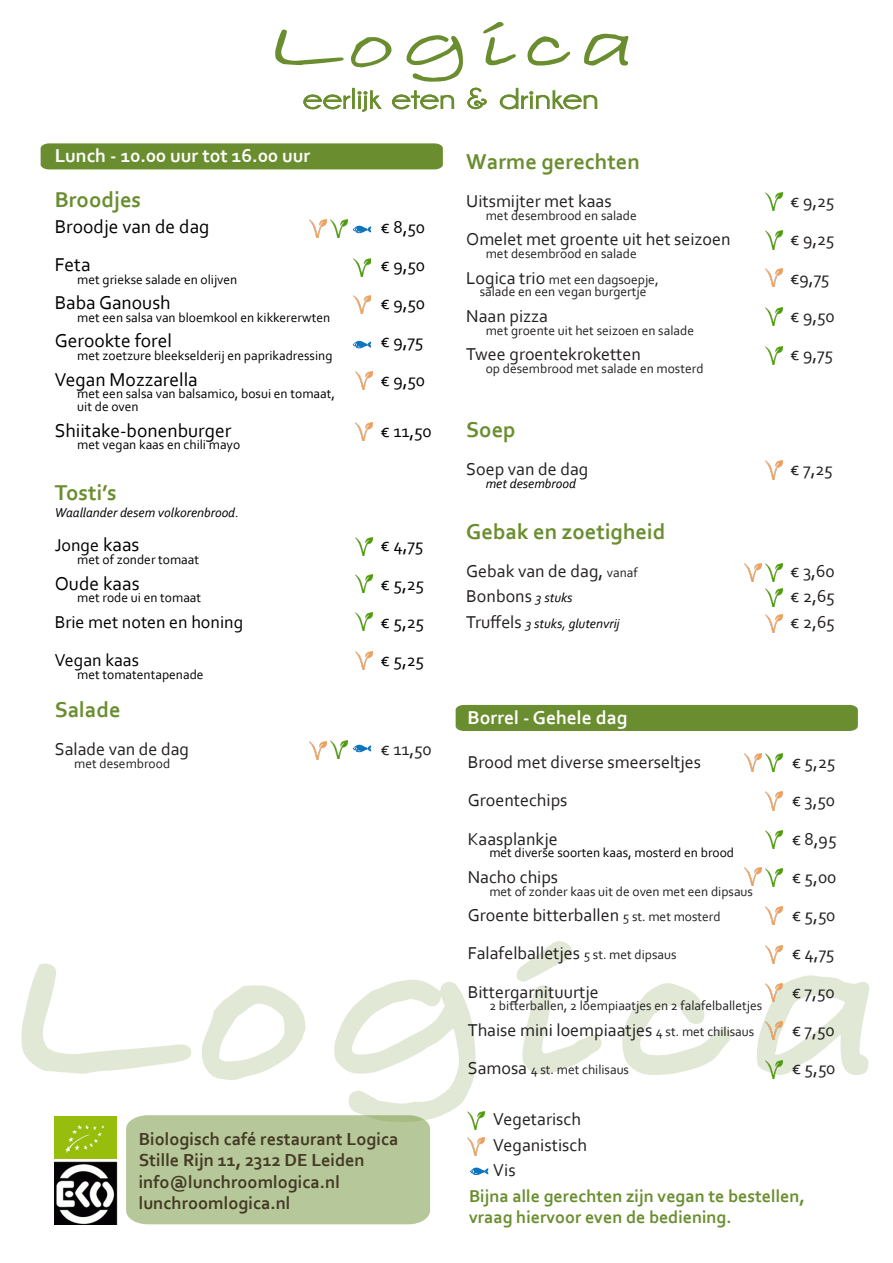
<style>
.page{position:relative;width:893px;height:1263px;background:#fff}
.page>*{position:absolute;margin:0;border:0;box-sizing:border-box;transform-origin:0 0}
.t1{font:700 22.5px "Corbel";color:#6a8e2f}
.t2{font:19.5px "Corbel";color:#000}
.t3{font:700 19.5px "Corbel";color:#fff}
.t4{font:700 18.3px "Corbel";color:#443a25}
.t5{font:18px "Corbel";color:#231f20}
.t6{font:18px "Corbel";color:#000}
.t7{font:700 18px "Corbel";color:#6a8e2f}
.t8{font:13.5px "Corbel";color:#231f20}
.t9{font:13.5px "Corbel";color:#000}
.t10{font:italic 13.5px "Corbel";color:#000}
.s1{font-size:19.5px}
.s2{font-size:18px}
.s3{font-size:13.5px}
.s4{font-style:italic;font-size:13.5px;color:#000}
.s5{font-style:normal;font-size:18px;color:#231f20}
</style>
<div class="page">
<svg style="left:516px;top:941px;width:86px;height:134px"></svg>
<svg style="left:757px;top:975px;width:113px;height:104px"></svg>
<svg style="left:622px;top:983px;width:109px;height:92px"></svg>
<div style="left:456px;top:705px;width:402px;height:26px;background:#6a8e2f"></div>
<div style="left:41px;top:143px;width:402px;height:26px;background:#6a8e2f"></div>
<svg style="left:275px;top:21px;width:354px;height:91px"></svg>
<img style="left:765px;top:192px;width:17px;height:18px">
<img style="left:765px;top:231px;width:17px;height:18px">
<img style="left:765px;top:269px;width:17px;height:18px">
<img style="left:765px;top:307px;width:17px;height:19px">
<img style="left:765px;top:346px;width:17px;height:18px">
<img style="left:355px;top:372px;width:17px;height:18px">
<img style="left:355px;top:423px;width:17px;height:18px">
<img style="left:355px;top:537px;width:17px;height:18px">
<img style="left:355px;top:575px;width:17px;height:18px">
<img style="left:355px;top:612px;width:17px;height:18px">
<img style="left:765px;top:589px;width:17px;height:18px">
<img style="left:765px;top:614px;width:17px;height:18px">
<img style="left:765px;top:792px;width:17px;height:18px">
<img style="left:765px;top:754px;width:17px;height:18px">
<img style="left:765px;top:830px;width:17px;height:18px">
<img style="left:765px;top:868px;width:17px;height:18px">
<img style="left:765px;top:1060px;width:17px;height:18px">
<img style="left:765px;top:945px;width:17px;height:18px">
<img style="left:765px;top:983px;width:17px;height:18px">
<img style="left:765px;top:1021px;width:17px;height:18px">
<img style="left:744px;top:754px;width:17px;height:18px">
<img style="left:765px;top:461px;width:17px;height:18px">
<img style="left:744px;top:867px;width:17px;height:18px">
<img style="left:765px;top:907px;width:17px;height:18px">
<svg style="left:21px;top:963px;width:468px;height:261px"></svg>
<img style="left:354px;top:258px;width:17px;height:18px">
<svg style="left:353px;top:226px;width:18px;height:7px"></svg>
<svg style="left:353px;top:341px;width:18px;height:7px"></svg>
<img style="left:331px;top:220px;width:17px;height:18px">
<img style="left:309px;top:220px;width:17px;height:18px">
<img style="left:355px;top:651px;width:17px;height:18px">
<svg style="left:353px;top:745px;width:18px;height:7px"></svg>
<img style="left:331px;top:741px;width:17px;height:18px">
<img style="left:309px;top:741px;width:17px;height:18px">
<img style="left:765px;top:563px;width:17px;height:18px">
<img style="left:744px;top:563px;width:17px;height:18px">
<img style="left:354px;top:295px;width:17px;height:18px">
<p class="t3" style="left:55px;top:144px;width:257px">Lunch - 10.00 uur tot 16.00 uur</p>
<p class="t1" style="left:55px;top:186px;width:88px">Broodjes</p>
<p class="t2" style="left:55px;top:214px;width:156px">Broodje van de dag</p>
<p class="t2" style="left:55px;top:252px;width:37px">Feta</p>
<p class="t9" style="left:77px;top:271px;width:162px">met griekse salade en olijven</p>
<p class="t2" style="left:55px;top:290px;width:117px">Baba Ganoush</p>
<p class="t9" style="left:77px;top:309px;width:254px">met een salsa van bloemkool en kikkererwten</p>
<p class="t2" style="left:55px;top:329px;width:119px">Gerookte forel</p>
<p class="t9" style="left:77px;top:347px;width:257px">met zoetzure bleekselderij en paprikadressing</p>
<p class="t2" style="left:55px;top:367px;width:145px">Vegan Mozzarella</p>
<p class="t9" style="left:77px;top:385px;width:259px">met een salsa van balsamico, bosui en tomaat,</p>
<p class="t9" style="left:77px;top:398px;width:63px">uit de oven</p>
<p class="t2" style="left:55px;top:418px;width:178px">Shiitake-bonenburger</p>
<p class="t9" style="left:77px;top:436px;width:165px">met vegan kaas en chili mayo</p>
<p class="t1" style="left:55px;top:479px;width:63px">Tosti’s</p>
<p class="t10" style="left:55px;top:504px;width:186px">Waallander desem volkorenbrood.</p>
<p class="t6" style="left:55px;top:534px;width:86px">Jonge <span class="s1">kaas</span></p>
<p class="t9" style="left:77px;top:551px;width:123px">met of zonder tomaat</p>
<p class="t2" style="left:55px;top:571px;width:86px">Oude kaas</p>
<p class="t9" style="left:77px;top:589px;width:126px">met rode ui en tomaat</p>
<p class="t6" style="left:55px;top:611px;width:190px">Brie met noten en honing</p>
<p class="t6" style="left:55px;top:649px;width:86px">Vegan kaas</p>
<p class="t9" style="left:77px;top:666px;width:128px">met tomatentapenade</p>
<p class="t1" style="left:55px;top:696px;width:67px">Salade</p>
<p class="t5" style="left:55px;top:738px;width:136px">Salade van de dag</p>
<p class="t8" style="left:74px;top:755px;width:98px">met desembrood</p>
<p class="t6" style="left:381px;top:215px;width:46px">€ 8,50</p>
<p class="t6" style="left:381px;top:254px;width:46px">€ 9,50</p>
<p class="t6" style="left:381px;top:292px;width:46px">€ 9,50</p>
<p class="t6" style="left:381px;top:330px;width:44px">€ 9,75</p>
<p class="t6" style="left:381px;top:368px;width:46px">€ 9,50</p>
<p class="t6" style="left:381px;top:419px;width:53px">€ 11,50</p>
<p class="t6" style="left:381px;top:534px;width:44px">€ 4,75</p>
<p class="t6" style="left:381px;top:572px;width:45px">€ 5,25</p>
<p class="t6" style="left:381px;top:611px;width:45px">€ 5,25</p>
<p class="t6" style="left:381px;top:649px;width:45px">€ 5,25</p>
<p class="t5" style="left:381px;top:738px;width:53px">€ 11,50</p>
<p class="t4" style="left:139px;top:1128px;width:261px">Biologisch café restaurant Logica</p>
<p class="t4" style="left:139px;top:1149px;width:227px">Stille Rijn 11, 2312 DE Leiden</p>
<p class="t4" style="left:139px;top:1170px;width:203px">info@lunchroomlogica.nl</p>
<p class="t4" style="left:139px;top:1191px;width:153px">lunchroomlogica.nl</p>
<p class="t1" style="left:466px;top:147px;width:175px">Warme gerechten</p>
<p class="t5" style="left:466px;top:190px;width:147px">Uitsmijter met kaas</p>
<p class="t5" style="left:790px;top:190px;width:46px">€ 9,25</p>
<p class="t8" style="left:486px;top:207px;width:153px">met desembrood en salade</p>
<p class="t5" style="left:466px;top:228px;width:266px">Omelet met groente uit het seizoen</p>
<p class="t5" style="left:790px;top:228px;width:46px">€ 9,25</p>
<p class="t8" style="left:486px;top:245px;width:153px">met desembrood en salade</p>
<p class="t8" style="left:466px;top:271px;width:194px"><span class="s2">Logica trio</span> met een dagsoepje,</p>
<p class="t5" style="left:790px;top:266px;width:41px">€9,75</p>
<p class="t8" style="left:480px;top:283px;width:168px">salade en een vegan burgertje</p>
<p class="t5" style="left:466px;top:305px;width:83px">Naan pizza</p>
<p class="t5" style="left:790px;top:305px;width:46px">€ 9,50</p>
<p class="t8" style="left:486px;top:322px;width:210px">met groente uit het seizoen en salade</p>
<p class="t5" style="left:466px;top:343px;width:176px">Twee groentekroketten</p>
<p class="t5" style="left:790px;top:343px;width:44px">€ 9,75</p>
<p class="t8" style="left:486px;top:360px;width:219px">op desembrood met salade en mosterd</p>
<p class="t1" style="left:466px;top:415px;width:51px">Soep</p>
<p class="t5" style="left:466px;top:458px;width:124px">Soep van de dag</p>
<p class="t5" style="left:790px;top:458px;width:44px">€ 7,25</p>
<p class="t10" style="left:486px;top:475px;width:92px">met desembrood</p>
<p class="t1" style="left:466px;top:517px;width:201px">Gebak en zoetigheid</p>
<p class="t5" style="left:466px;top:560px;width:173px">Gebak van de dag, <span class="s3">vanaf</span></p>
<p class="t5" style="left:790px;top:560px;width:46px">€ 3,60</p>
<p class="t5" style="left:466px;top:585px;width:108px">Bonbons <span class="s4">3 stuks</span></p>
<p class="t5" style="left:790px;top:585px;width:46px">€ 2,65</p>
<p class="t10" style="left:466px;top:615px;width:155px"><span class="s5">Truffels</span> 3 stuks, glutenvrij</p>
<p class="t5" style="left:790px;top:611px;width:46px">€ 2,65</p>
<p class="t3" style="left:468px;top:705px;width:161px">Borrel - Gehele dag</p>
<p class="t5" style="left:468px;top:751px;width:235px">Brood met diverse smeerseltjes</p>
<p class="t5" style="left:792px;top:751px;width:45px">€ 5,25</p>
<p class="t5" style="left:468px;top:789px;width:101px">Groentechips</p>
<p class="t5" style="left:792px;top:789px;width:45px">€ 3,50</p>
<p class="t5" style="left:468px;top:827px;width:91px">Kaasplankje</p>
<p class="t5" style="left:792px;top:827px;width:46px">€ 8,95</p>
<p class="t9" style="left:489px;top:844px;width:246px">met diverse soorten kaas, mosterd en brood</p>
<p class="t5" style="left:468px;top:866px;width:92px">Nacho chips</p>
<p class="t5" style="left:792px;top:866px;width:46px">€ 5,00</p>
<p class="t8" style="left:489px;top:883px;width:265px">met of zonder kaas uit de oven met een dipsaus</p>
<p class="t5" style="left:468px;top:904px;width:254px">Groente bitterballen <span class="s3">5 st. met mosterd</span></p>
<p class="t5" style="left:792px;top:904px;width:45px">€ 5,50</p>
<p class="t5" style="left:468px;top:942px;width:210px">Falafelballetjes <span class="s3">5 st. met dipsaus</span></p>
<p class="t5" style="left:792px;top:942px;width:44px">€ 4,75</p>
<p class="t5" style="left:468px;top:980px;width:132px">Bittergarnituurtje</p>
<p class="t5" style="left:792px;top:980px;width:44px">€ 7,50</p>
<p class="t8" style="left:489px;top:997px;width:274px">2 bitterballen, 2 loempiaatjes en 2 falafelballetjes</p>
<p class="t5" style="left:468px;top:1019px;width:288px">Thaise mini loempiaatjes <span class="s3">4 st. met chilisaus</span></p>
<p class="t5" style="left:792px;top:1019px;width:44px">€ 7,50</p>
<p class="t8" style="left:468px;top:1061px;width:163px"><span class="s2">Samosa</span> 4 st. met chilisaus</p>
<p class="t5" style="left:792px;top:1057px;width:45px">€ 5,50</p>
<p class="t5" style="left:493px;top:1108px;width:89px">Vegetarisch</p>
<p class="t5" style="left:493px;top:1133px;width:95px">Veganistisch</p>
<p class="t5" style="left:493px;top:1159px;width:24px">Vis</p>
<p class="t7" style="left:469px;top:1185px;width:338px">Bijna alle gerechten zijn vegan te bestellen,</p>
<p class="t7" style="left:469px;top:1206px;width:264px">vraag hiervoor even de bediening.</p>
</div>
